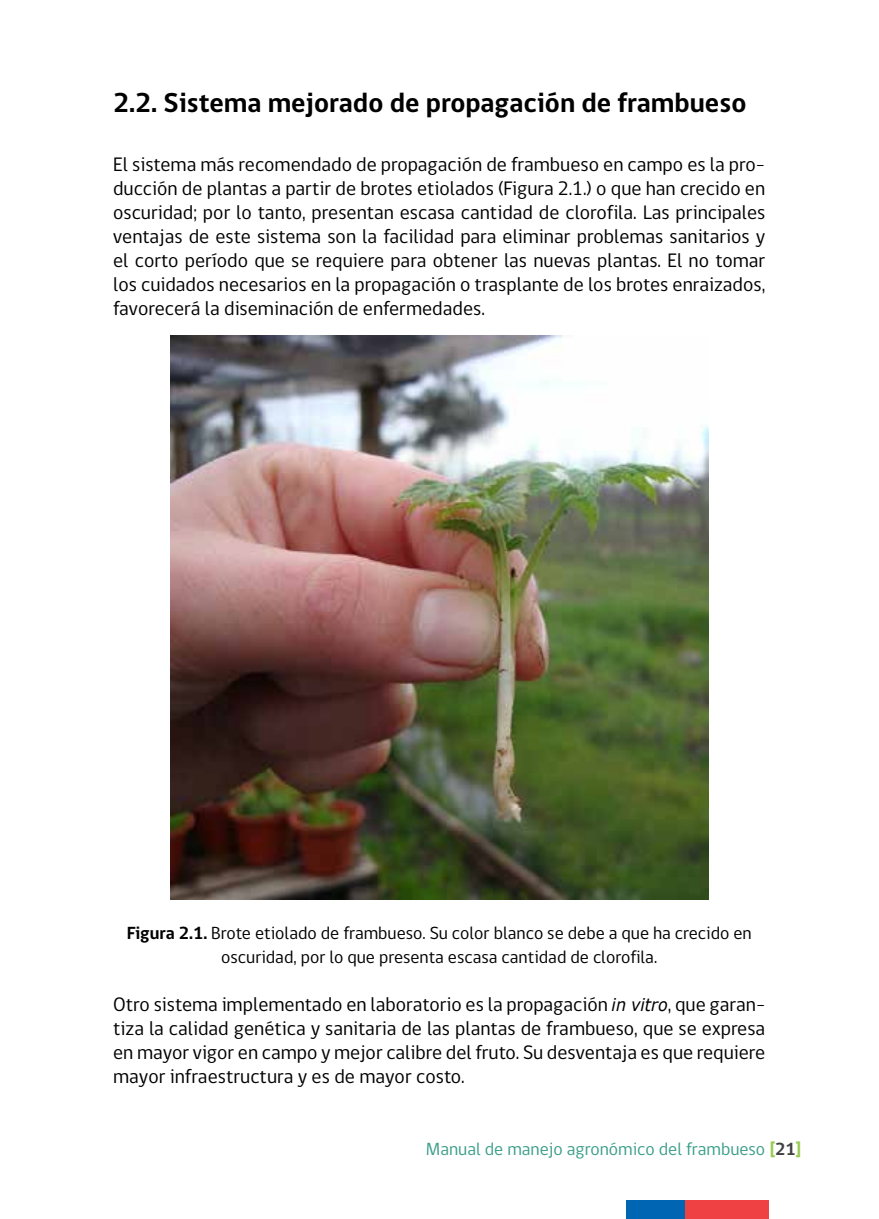
<style>
.page{position:relative;width:879px;height:1219px;background:#fff}
.page>*{position:absolute;margin:0;border:0;box-sizing:border-box;transform-origin:0 0}
.t1{font:700 28px "gob CL";color:#000}
.t2{font:20px/24px "gob CL";color:#000;text-align:justify}
.t3{font:18px/24px "gob CL";color:#000;text-align:center}
.t4{font:18px "gob CL";color:#3d9e8a}
.s1{font-weight:700}
.s2{font-family:"Verdana";font-style:italic;font-size:17.6px}
.s3{font-weight:700;color:#99cb52}
.s4{font-weight:700;color:#414042}
</style>
<div class="page">
<div style="left:626px;top:1200px;width:58px;height:19px;background:#0066b3"></div>
<div style="left:684px;top:1200px;width:84px;height:19px;background:#ef4044"></div>
<img style="left:170px;top:336px;width:538px;height:563px">
<h1 class="t1" style="left:113px;top:83px;width:635px">2.2. Sistema mejorado de propagación de frambueso</h1>
<p class="t2" style="left:113px;top:153px;width:654px">El sistema más recomendado de propagación de frambueso en campo es la pro&shy;ducción de plantas a partir de brotes etiolados (Figura 2.1.) o que han crecido en oscuridad; por lo tanto, presentan escasa cantidad de clorofila. Las principales ventajas de este sistema son la facilidad para eliminar problemas sanitarios y el corto período que se requiere para obtener las nuevas plantas. El no tomar los cuidados necesarios en la propagación o trasplante de los brotes enraizados, favorecerá la diseminación de enfermedades.</p>
<p class="t3" style="left:127px;top:921px;width:626px"><span class="s1">Figura 2.1.</span> Brote etiolado de frambueso. Su color blanco se debe a que ha crecido en oscuridad, por lo que presenta escasa cantidad de clorofila.</p>
<p class="t2" style="left:113px;top:993px;width:654px">Otro sistema implementado en laboratorio es la propagación <span class="s2">in vitro</span>, que garan&shy;tiza la calidad genética y sanitaria de las plantas de frambueso, que se expresa en mayor vigor en campo y mejor calibre del fruto. Su desventaja es que requiere mayor infraestructura y es de mayor costo.</p>
<p class="t4" style="left:426px;top:1136px;width:377px">Manual de manejo agronómico del frambueso <span class="s3">[</span><span class="s4">21</span><span class="s3">]</span></p>
</div>
